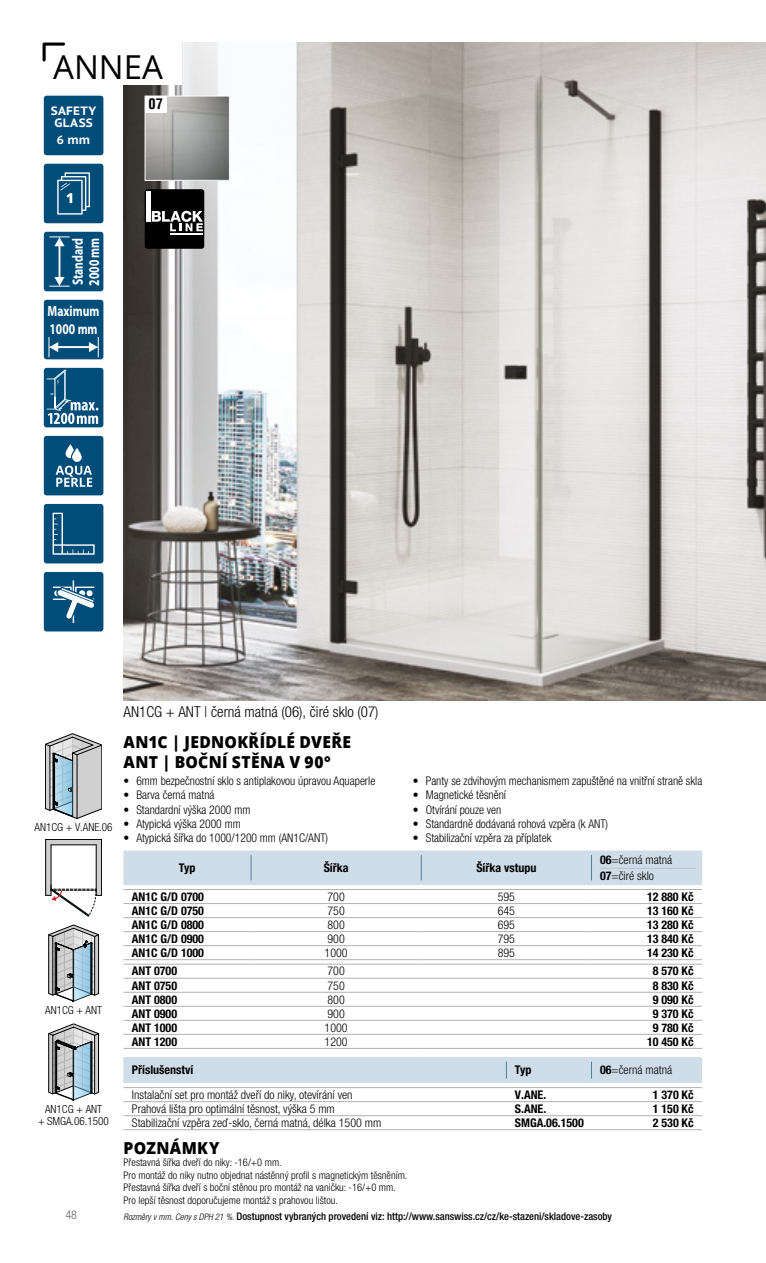
<style>
.page{position:relative;width:766px;height:1263px;background:#fff}
.page>*{position:absolute;margin:0;border:0;box-sizing:border-box;transform-origin:0 0}
.t1{font:33px "Open Sans";color:#000}
.t2{font:800 16.5px/19.5px "Open Sans";letter-spacing:.02em;color:#000;scale:.95 1}
.t3{font:300 condensed 15px "Helvetica Neue LT Pro";color:#000}
.t4{font:700 14.85px/17.9px "Myriad Pro";color:#fff;scale:.78 1}
.t5{font:700 condensed 14.4px "Helvetica Com";color:#000}
.t6{font:700 12.15px/12.1px "PT Sans Caption";letter-spacing:.03em;color:#fff}
.t7{font:300 condensed 12px/16.5px "Helvetica Neue LT Pro";color:#000}
.t8{font:700 condensed 12px "Helvetica Neue LT Pro";color:#000}
.t9{font:300 condensed 12px "Helvetica Neue LT Pro";color:#b3b2b2}
.t10{font:300 condensed 12px "Helvetica Neue LT Pro";color:#646363}
.t11{font:300 condensed 11.1px/12.5px "Helvetica Neue LT Pro";color:#000;text-align:center}
.t12{font:300 condensed 10.5px/12.6px "Helvetica Neue LT Pro";color:#000}
.t13{font:500 condensed 10.5px "Helvetica Neue LT Pro";color:#000}
.s1{font-weight:700}
.s2{font-weight:300;font-style:italic;font-size:9px}
</style>
<div class="page">
<svg style="left:45px;top:733px;width:57px;height:86px;background:#b0b8bc"></svg>
<hr style="left:45px;top:839px;width:1px;height:56px;background:#000">
<svg style="left:46px;top:839px;width:56px;height:77px"></svg>
<svg style="left:48px;top:925px;width:51px;height:76px;background:#a1aaaf"></svg>
<svg style="left:48px;top:1024px;width:51px;height:76px;background:#a0a9ae"></svg>
<img style="left:123px;top:43px;width:642px;height:657px">
<div style="left:43px;top:38px;width:139px;height:47px;background:#fff"></div>
<svg style="left:42px;top:42px;width:23px;height:20px"></svg>
<div style="left:44px;top:436px;width:59px;height:59px;background:#004d7a;border-radius:3px"></div>
<svg style="left:56px;top:444px;width:36px;height:43px"></svg>
<div style="left:44px;top:368px;width:59px;height:59px;background:#004d7a;border-radius:3px"></div>
<svg style="left:47px;top:370px;width:51px;height:54px"></svg>
<div style="left:44px;top:300px;width:59px;height:59px;background:#004d7a;border-radius:3px"></div>
<hr style="left:57px;top:346px;width:33px;height:2px;background:#fff">
<svg style="left:48px;top:337px;width:10px;height:20px"></svg>
<svg style="left:89px;top:337px;width:10px;height:20px"></svg>
<div style="left:44px;top:232px;width:59px;height:59px;background:#004d7a;border-radius:3px"></div>
<hr style="left:59px;top:245px;width:1px;height:33px;background:#fff">
<svg style="left:49px;top:277px;width:21px;height:10px"></svg>
<svg style="left:49px;top:236px;width:21px;height:10px"></svg>
<div style="left:44px;top:164px;width:59px;height:59px;background:#004d7a;border-radius:3px"></div>
<svg style="left:57px;top:172px;width:33px;height:43px"></svg>
<div style="left:44px;top:96px;width:59px;height:59px;background:#004d7a;border-radius:3px"></div>
<div style="left:44px;top:504px;width:59px;height:59px;background:#004d7a;border-radius:3px"></div>
<svg style="left:53px;top:513px;width:42px;height:42px"></svg>
<div style="left:44px;top:572px;width:59px;height:59px;background:#004d7a;border-radius:3px"></div>
<svg style="left:53px;top:580px;width:41px;height:43px"></svg>
<img style="left:147px;top:98px;width:81px;height:81px">
<div style="left:145px;top:96px;width:85px;height:85px;border:1px solid #fff"></div>
<div style="left:145px;top:96px;width:22px;height:17px;background:#fff"></div>
<div style="left:145px;top:189px;width:59px;height:60px;background:#000;border-radius:3px"></div>
<hr style="left:146px;top:192px;width:4px;height:30px;background:#fff">
<svg style="left:152px;top:211px;width:51px;height:20px"></svg>
<hr style="left:170px;top:233px;width:33px;height:1px;background:#fff">
<hr style="left:251px;top:1048px;width:170px;height:1px;background:#b3b2b2">
<hr style="left:421px;top:1048px;width:170px;height:1px;background:#b3b2b2">
<hr style="left:591px;top:1048px;width:111px;height:1px;background:#b3b2b2">
<svg style="left:123px;top:850px;width:579px;height:185px"></svg>
<hr style="left:123px;top:931px;width:128px;height:1px;background:#b3b2b2">
<hr style="left:123px;top:945px;width:128px;height:1px;background:#b3b2b2">
<hr style="left:123px;top:959px;width:128px;height:1px;background:#b3b2b2">
<hr style="left:123px;top:1006px;width:128px;height:1px;background:#b3b2b2">
<hr style="left:123px;top:1020px;width:128px;height:1px;background:#b3b2b2">
<hr style="left:123px;top:1034px;width:128px;height:1px;background:#b3b2b2">
<hr style="left:123px;top:1048px;width:128px;height:1px;background:#b3b2b2">
<svg style="left:123px;top:1057px;width:579px;height:73px"></svg>
<h1 class="t1" style="left:53px;top:44px;width:111px">ANNEA</h1>
<p class="t6" style="left:51px;top:104px;width:47px">SAFETY<br>GLASS</p>
<p class="t6" style="left:57px;top:133px;width:35px">6 mm</p>
<p class="t4" style="left:69px;top:286px;width:63px;line-height:16.2px;rotate:-90deg">Standard<br>2000 mm</p>
<p class="t4" style="left:48px;top:301px;width:68px">Maximum<br>1000 mm</p>
<p class="t5" style="left:148px;top:94px;width:16px">07</p>
<p class="t11" style="left:35px;top:820px;width:80px">AN1CG + V.ANE.06</p>
<p class="t11" style="left:45px;top:1003px;width:58px">AN1CG + ANT</p>
<p class="t11" style="left:38px;top:1102px;width:72px">AN1CG + ANT<br>+ SMGA.06.1500</p>
<p class="t10" style="left:65px;top:1208px;width:13px">48</p>
<p class="t3" style="left:123px;top:703px;width:256px">AN1CG + ANT | černá matná (06), čiré sklo (07)</p>
<h2 class="t2" style="left:123px;top:732px;width:241px">AN1C | JEDNOKŘÍDLÉ DVEŘE<br>ANT | BOČNÍ STĚNA V 90°</h2>
<p class="t7" style="left:123px;top:772px;width:253px">• 6mm bezpečnostní sklo s antiplakovou úpravou Aquaperle</p>
<p class="t7" style="left:123px;top:787px;width:92px">• Barva černá matná</p>
<p class="t7" style="left:123px;top:801px;width:128px">• Standardní výška 2000 mm</p>
<p class="t7" style="left:123px;top:815px;width:118px">• Atypická výška 2000 mm</p>
<p class="t7" style="left:123px;top:830px;width:206px">• Atypická šířka do 1000/1200 mm (AN1C/ANT)</p>
<p class="t7" style="left:413px;top:772px;width:291px">• Panty se zdvihovým mechanismem zapuštěné na vnitřní straně skla</p>
<p class="t7" style="left:413px;top:787px;width:94px">• Magnetické těsnění</p>
<p class="t7" style="left:413px;top:801px;width:90px">• Otvírání pouze ven</p>
<p class="t7" style="left:413px;top:815px;width:197px">• Standardně dodávaná rohová vzpěra (k ANT)</p>
<p class="t7" style="left:413px;top:830px;width:140px">• Stabilizační vzpěra za příplatek</p>
<p class="t7" style="left:600px;top:851px;width:74px;text-indent:12px">=černá matná<br><span class="s1">07</span>=čiré sklo</p>
<p class="t8" style="left:179px;top:860px;width:18px">Typ</p>
<p class="t8" style="left:323px;top:860px;width:26px">Šířka</p>
<p class="t8" style="left:476px;top:860px;width:61px">Šířka vstupu</p>
<p class="t9" style="left:600px;top:856px;width:97px"><sup>06</sup>________________</p>
<p class="t8" style="left:132px;top:889px;width:74px">AN1C G/D 0700</p>
<p class="t7" style="left:327px;top:888px;width:19px">700</p>
<p class="t7" style="left:497px;top:888px;width:19px">595</p>
<p class="t8" style="left:647px;top:889px;width:48px">12 880 Kč</p>
<p class="t8" style="left:132px;top:903px;width:74px">AN1C G/D 0750</p>
<p class="t7" style="left:327px;top:902px;width:19px">750</p>
<p class="t7" style="left:497px;top:902px;width:19px">645</p>
<p class="t8" style="left:647px;top:903px;width:48px">13 160 Kč</p>
<p class="t8" style="left:132px;top:917px;width:74px">AN1C G/D 0800</p>
<p class="t7" style="left:327px;top:916px;width:19px">800</p>
<p class="t7" style="left:497px;top:916px;width:19px">695</p>
<p class="t8" style="left:647px;top:917px;width:48px">13 280 Kč</p>
<p class="t8" style="left:132px;top:931px;width:74px">AN1C G/D 0900</p>
<p class="t7" style="left:327px;top:930px;width:19px">900</p>
<p class="t7" style="left:497px;top:930px;width:19px">795</p>
<p class="t8" style="left:647px;top:931px;width:48px">13 840 Kč</p>
<p class="t8" style="left:132px;top:945px;width:74px">AN1C G/D 1000</p>
<p class="t7" style="left:324px;top:944px;width:25px">1000</p>
<p class="t7" style="left:497px;top:944px;width:19px">895</p>
<p class="t8" style="left:647px;top:945px;width:48px">14 230 Kč</p>
<p class="t8" style="left:132px;top:964px;width:47px">ANT 0700</p>
<p class="t7" style="left:327px;top:963px;width:19px">700</p>
<p class="t8" style="left:652px;top:964px;width:42px">8 570 Kč</p>
<p class="t8" style="left:132px;top:978px;width:47px">ANT 0750</p>
<p class="t7" style="left:327px;top:977px;width:19px">750</p>
<p class="t8" style="left:652px;top:978px;width:42px">8 830 Kč</p>
<p class="t8" style="left:132px;top:992px;width:47px">ANT 0800</p>
<p class="t7" style="left:327px;top:991px;width:19px">800</p>
<p class="t8" style="left:652px;top:992px;width:42px">9 090 Kč</p>
<p class="t8" style="left:132px;top:1006px;width:47px">ANT 0900</p>
<p class="t7" style="left:327px;top:1005px;width:19px">900</p>
<p class="t8" style="left:652px;top:1006px;width:42px">9 370 Kč</p>
<p class="t8" style="left:132px;top:1020px;width:47px">ANT 1000</p>
<p class="t7" style="left:324px;top:1019px;width:25px">1000</p>
<p class="t8" style="left:652px;top:1020px;width:42px">9 780 Kč</p>
<p class="t8" style="left:132px;top:1034px;width:47px">ANT 1200</p>
<p class="t7" style="left:324px;top:1033px;width:25px">1200</p>
<p class="t8" style="left:647px;top:1034px;width:48px">10 450 Kč</p>
<p class="t8" style="left:132px;top:1063px;width:63px">Příslušenství</p>
<p class="t8" style="left:514px;top:1063px;width:18px">Typ</p>
<p class="t7" style="left:600px;top:1062px;width:74px"><span class="s1">06</span>=černá matná</p>
<p class="t7" style="left:132px;top:1086px;width:222px">Instalační set pro montáž dveří do niky, otevírání ven</p>
<p class="t8" style="left:515px;top:1087px;width:33px">V.ANE.</p>
<p class="t8" style="left:652px;top:1087px;width:42px">1 370 Kč</p>
<p class="t7" style="left:132px;top:1100px;width:204px">Prahová lišta pro optimální těsnost, výška 5 mm</p>
<p class="t8" style="left:515px;top:1101px;width:33px">S.ANE.</p>
<p class="t8" style="left:652px;top:1101px;width:42px">1 150 Kč</p>
<p class="t7" style="left:132px;top:1114px;width:251px">Stabilizační vzpěra zeď-sklo, černá matná, délka 1500 mm</p>
<p class="t8" style="left:515px;top:1115px;width:70px">SMGA.06.1500</p>
<p class="t8" style="left:652px;top:1115px;width:42px">2 530 Kč</p>
<h2 class="t2" style="left:123px;top:1137px;width:102px">POZNÁMKY</h2>
<p class="t12" style="left:123px;top:1156px;width:285px">Přestavná šířka dveří do niky: -16/+0 mm.<br>Pro montáž do niky nutno objednat nástěnný profil s magnetickým těsněním.<br>Přestavná šířka dveří s boční stěnou pro montáž na vaničku: -16/+0 mm.<br>Pro lepší těsnost doporučujeme montáž s prahovou lištou.</p>
<p class="t13" style="left:123px;top:1210px;width:489px"><span class="s2">Rozměry v mm. Ceny s DPH 21 %.</span> Dostupnost vybraných provedení viz: http://www.sanswiss.cz/cz/ke-stazeni/skladove-zasoby</p>
</div>
